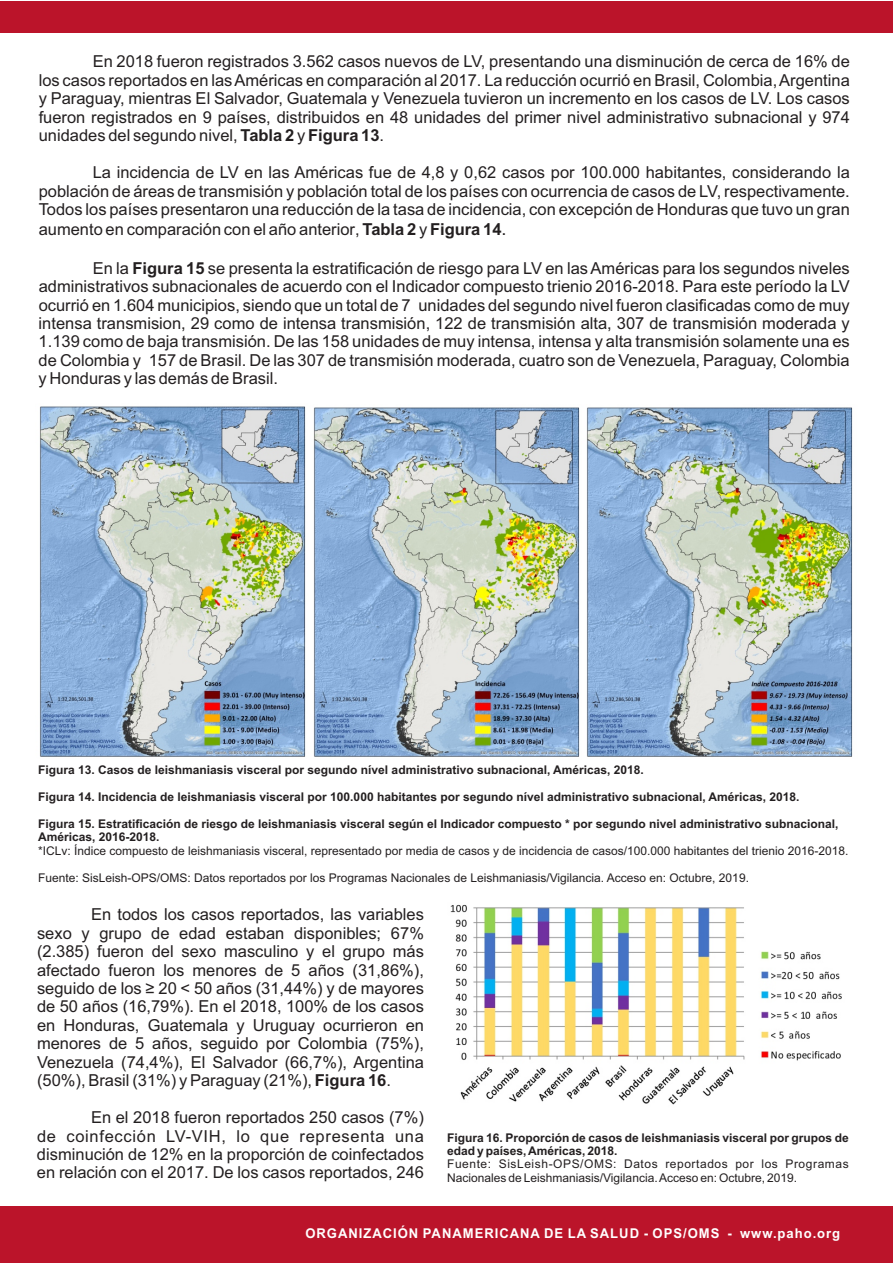
<style>
.page{position:relative;width:893px;height:1263px;background:#fff}
.page>*{position:absolute;margin:0;border:0;box-sizing:border-box;transform-origin:0 0}
.t1{font:16.5px/18.5px "Arial";color:#231f20;text-align:justify}
.t2{font:700 13.5px "Arial";letter-spacing:.075em;color:#fff}
.t3{font:700 12px/13.4px "Arial";color:#231f20}
.t4{font:12px/13.4px "Arial";color:#231f20}
.s1{font-weight:700}
.s2{font-size:18px}
</style>
<div class="page">
<div style="left:0;top:1px;width:893px;height:31px;background:#bb142a"></div>
<div style="left:0;top:1206px;width:893px;height:57px;background:#bb142a"></div>
<img style="left:40px;top:406px;width:266px;height:351px">
<img style="left:314px;top:407px;width:539px;height:350px">
<img style="left:450px;top:904px;width:392px;height:201px">
<p class="t1" style="left:39px;top:54px;width:813px;text-indent:54px">En 2018 fueron registrados 3.562 casos nuevos de LV, presentando una disminución de cerca de 16% de los casos reportados en las Américas en comparación al 2017. La reducción ocurrió en Brasil, Colombia, Argentina y Paraguay, mientras El Salvador, Guatemala y Venezuela tuvieron un incremento en los casos de LV. Los casos fueron registrados en 9 países, distribuidos en 48 unidades del primer nivel administrativo subnacional y 974 unidades del segundo nivel, <span class="s1">Tabla 2</span> y <span class="s1">Figura 13</span>.</p>
<p class="t1" style="left:39px;top:164px;width:813px;line-height:18.9px;text-indent:54px">La incidencia de LV en las Américas fue de 4,8 y 0,62 casos por 100.000 habitantes, considerando la población de áreas de transmisión y población total de los países con ocurrencia de casos de LV, respectivamente.<br>Todos los países presentaron una reducción de la tasa de incidencia, con excepción de Honduras que tuvo un gran aumento en comparación con el año anterior, <span class="s1">Tabla 2</span> y <span class="s1">Figura 14</span><span class="s2">.</span></p>
<p class="t1" style="left:39px;top:260px;width:813px;text-indent:54px">En la <span class="s1">Figura 15</span> se presenta la estratificación de riesgo para LV en las Américas para los segundos niveles administrativos subnacionales de acuerdo con el Indicador compuesto trienio 2016-2018. Para este período la LV ocurrió en 1.604 municipios, siendo que un total de 7 unidades del segundo nivel fueron clasificadas como de muy intensa transmision, 29 como de intensa transmisión, 122 de transmisión alta, 307 de transmisión moderada y 1.139 como de baja transmisión. De las 158 unidades de muy intensa, intensa y alta transmisión solamente una es de Colombia y 157 de Brasil. De las 307 de transmisión moderada, cuatro son de Venezuela, Paraguay, Colombia y Honduras y las demás de Brasil.</p>
<p class="t3" style="left:38px;top:764px;width:607px">Figura 13. Casos de leishmaniasis visceral por segundo nível administrativo subnacional, Américas, 2018.</p>
<p class="t3" style="left:38px;top:791px;width:763px">Figura 14. Incidencia de leishmaniasis visceral por 100.000 habitantes por segundo nível administrativo subnacional, Américas, 2018.</p>
<p class="t3" style="left:38px;top:818px;width:802px">Figura 15. Estratificación de riesgo de leishmaniasis visceral según el Indicador compuesto * por segundo nivel administrativo subnacional,<br>Américas, 2016-2018.</p>
<p class="t4" style="left:38px;top:845px;width:812px">*ICLv: Índice compuesto de leishmaniasis visceral, representado por media de casos y de incidencia de casos/100.000 habitantes del trienio 2016-2018.</p>
<p class="t4" style="left:38px;top:872px;width:712px">Fuente: SisLeish-OPS/OMS: Datos reportados por los Programas Nacionales de Leishmaniasis/Vigilancia. Acceso en: Octubre, 2019.</p>
<p class="t1" style="left:37px;top:907px;width:389px;text-indent:54px">En todos los casos reportados, las variables sexo y grupo de edad estaban disponibles; 67% (2.385) fueron del sexo masculino y el grupo más afectado fueron los menores de 5 años (31,86%), seguido de los ≥ 20 &lt; 50 años (31,44%) y de mayores de 50 años (16,79%). En el 2018, 100% de los casos en Honduras, Guatemala y Uruguay ocurrieron en menores de 5 años, seguido por Colombia (75%), Venezuela (74,4%), El Salvador (66,7%), Argentina (50%), Brasil (31%) y Paraguay (21%), <span class="s1">Figura 16</span>.</p>
<p class="t1" style="left:37px;top:1109px;width:388px;text-indent:54px">En el 2018 fueron reportados 250 casos (7%) de coinfección LV-VIH, lo que representa una disminución de 12% en la proporción de coinfectados en relación con el 2017. De los casos reportados, 246</p>
<p class="t3" style="left:447px;top:1132px;width:403px">Figura 16. Proporción de casos de leishmaniasis visceral por grupos de edad y países, Américas, 2018.</p>
<p class="t4" style="left:447px;top:1158px;width:403px">Fuente: SisLeish-OPS/OMS: Datos reportados por los Programas<br>Nacionales de Leishmaniasis/Vigilancia. Acceso en: Octubre, 2019.</p>
<p class="t2" style="left:305px;top:1228px;width:536px">ORGANIZACIÓN PANAMERICANA DE LA SALUD - OPS/OMS - www.paho.org</p>
</div>
